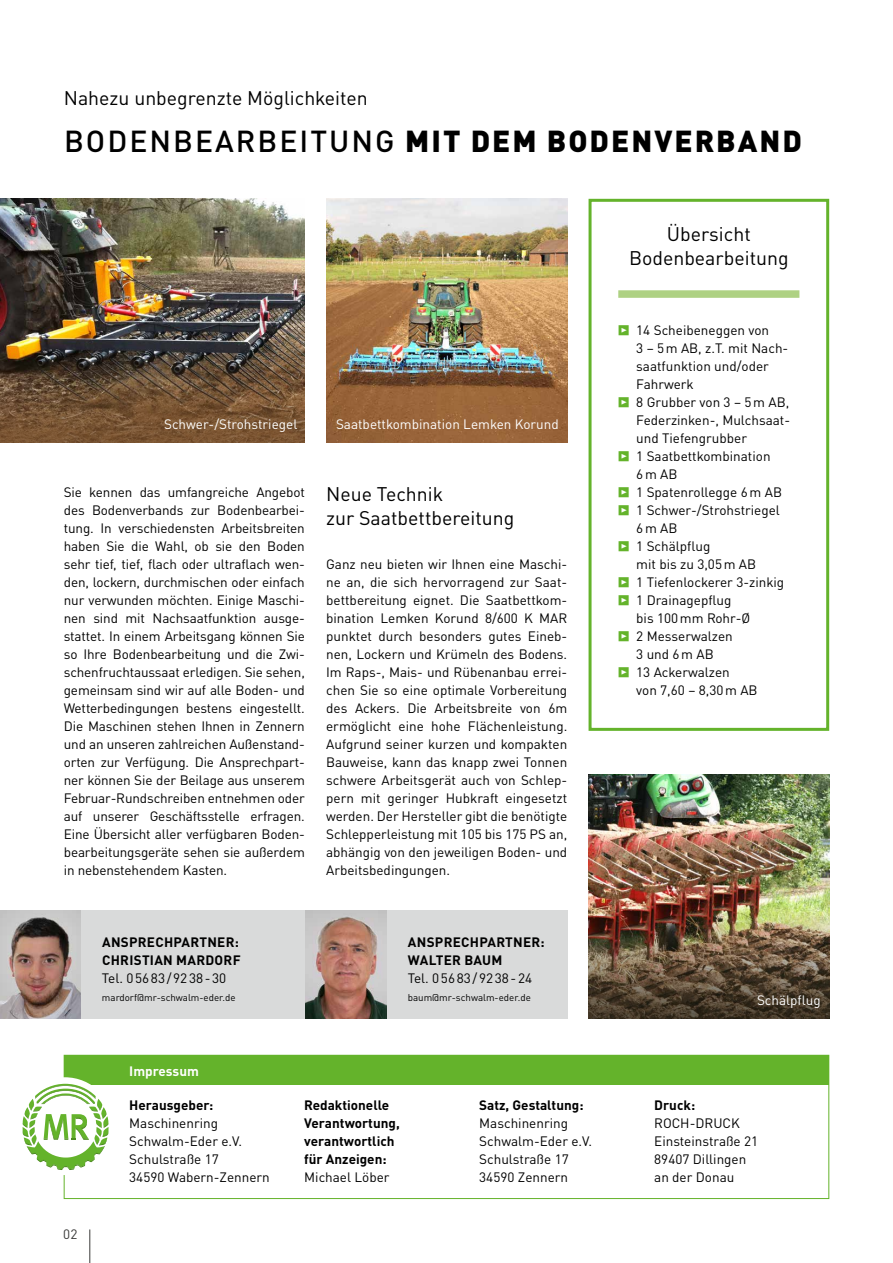
<style>
.page{position:relative;width:893px;height:1263px;background:#fff}
.page>*{position:absolute;margin:0;border:0;box-sizing:border-box;transform-origin:0 0}
.t1{font:900 30px "DIN Pro";letter-spacing:.065em;color:#000}
.t2{font:19.5px/24px "DIN Pro";color:#000}
.t3{font:13.5px/18px "DIN Pro";color:#000}
.t4{font:700 13.5px/18px "DIN Pro";color:#000}
.t5{font:13.5px "DIN Pro";color:#fff}
.t6{font:700 13.5px/18px "DIN Pro";letter-spacing:.02em;color:#000}
.t7{font:700 13.5px "DIN Pro";color:#fff}
.t8{font:13.5px "DIN Pro";color:#3a3a39}
.t9{font:9.75px "DIN Pro";color:#000}
.s1{font-weight:500}
.s2{font-family:"Meta Serif Pro";color:#64b32b}
</style>
<div class="page">
<img style="left:588px;top:775px;width:241px;height:244px">
<img style="left:0;top:199px;width:305px;height:244px">
<div style="left:64px;top:1055px;width:765px;height:30px;background:#64b32b"></div>
<hr style="left:89px;top:1229px;width:1px;height:34px;background:#3a3a39">
<div style="left:64px;top:1055px;width:765px;height:144px;border:1px solid #64b32b"></div>
<img style="left:326px;top:199px;width:241px;height:244px">
<div style="left:589px;top:199px;width:240px;height:532px;border:3px solid #64b32b"></div>
<div style="left:0;top:911px;width:567px;height:108px;background:#d9dada"></div>
<img style="left:0;top:911px;width:81px;height:108px">
<img style="left:306px;top:911px;width:81px;height:108px">
<div style="left:618px;top:290px;width:181px;height:8px;background:#aed183"></div>
<div style="left:16px;top:1077px;width:98px;height:98px;background:#fff;border-radius:49px"></div>
<svg style="left:22px;top:1084px;width:87px;height:86px"></svg>
<h2 class="t2" style="left:64px;top:84px;width:306px">Nahezu unbegrenzte Möglichkeiten</h2>
<h1 class="t1" style="left:64px;top:115px;width:739px"><span class="s1">BODENBEARBEITUNG</span> MIT DEM BODENVERBAND</h1>
<p class="t5" style="left:164px;top:414px;width:135px">Schwer-/Strohstriegel</p>
<p class="t5" style="left:336px;top:414px;width:224px">Saatbettkombination Lemken Korund</p>
<p class="t3" style="left:64px;top:482px;width:243px;text-align:justify">Sie kennen das umfangreiche Angebot des Bodenverbands zur Bodenbearbei&shy;tung. In verschiedensten Arbeitsbreiten haben Sie die Wahl, ob sie den Boden sehr tief, tief, flach oder ultraflach wen&shy;den, lockern, durchmischen oder einfach nur verwunden möchten. Einige Maschi&shy;nen sind mit Nachsaatfunktion ausge&shy;stattet. In einem Arbeitsgang können Sie so Ihre Bodenbearbeitung und die Zwi&shy;schenfruchtaussaat erledigen. Sie sehen, gemeinsam sind wir auf alle Boden- und Wetterbedingungen bestens eingestellt.<br>Die Maschinen stehen Ihnen in Zennern und an unseren zahlreichen Außenstand&shy;orten zur Verfügung. Die Ansprechpart&shy;ner können Sie der Beilage aus unserem Februar-Rundschreiben entnehmen oder auf unserer Geschäftsstelle erfragen.<br>Eine Übersicht aller verfügbaren Boden&shy;bearbeitungsgeräte sehen sie außerdem in nebenstehendem Kasten.</p>
<h2 class="t2" style="left:326px;top:480px;width:190px">Neue Technik<br>zur Saatbettbereitung</h2>
<p class="t3" style="left:326px;top:554px;width:243px;text-align:justify">Ganz neu bieten wir Ihnen eine Maschi&shy;ne an, die sich hervorragend zur Saat&shy;bettbereitung eignet. Die Saatbettkom&shy;bination Lemken Korund 8/600 K MAR punktet durch besonders gutes Eineb&shy;nen, Lockern und Krümeln des Bodens.<br>Im Raps-, Mais- und Rübenanbau errei&shy;chen Sie so eine optimale Vorbereitung des Ackers. Die Arbeitsbreite von 6m ermöglicht eine hohe Flächenleistung.<br>Aufgrund seiner kurzen und kompakten Bauweise, kann das knapp zwei Tonnen schwere Arbeitsgerät auch von Schlep&shy;pern mit geringer Hubkraft eingesetzt werden. Der Hersteller gibt die benötigte Schlepperleistung mit 105 bis 175 PS an, abhängig von den jeweiligen Boden- und Arbeitsbedingungen.</p>
<p class="t6" style="left:102px;top:931px;width:140px">ANSPRECHPARTNER:<br>CHRISTIAN MARDORF</p>
<p class="t3" style="left:102px;top:968px;width:126px">Tel. 05683/9238-30</p>
<p class="t9" style="left:102px;top:990px;width:135px">mardorf@mr-schwalm-eder.de</p>
<p class="t8" style="left:63px;top:1223px;width:16px">02</p>
<p class="t7" style="left:129px;top:1059px;width:71px">Impressum</p>
<p class="t4" style="left:129px;top:1094px;width:85px">Herausgeber:</p>
<p class="t3" style="left:129px;top:1112px;width:142px">Maschinenring<br>Schwalm-Eder e.V.<br>Schulstraße 17<br>34590 Wabern-Zennern</p>
<p class="t6" style="left:408px;top:931px;width:138px">ANSPRECHPARTNER:<br>WALTER BAUM</p>
<p class="t3" style="left:408px;top:968px;width:126px">Tel. 05683/9238-24</p>
<p class="t9" style="left:408px;top:990px;width:125px">baum@mr-schwalm-eder.de</p>
<p class="t4" style="left:304px;top:1095px;width:97px">Redaktionelle<br>Verantwortung, verantwortlich für Anzeigen:</p>
<p class="t3" style="left:304px;top:1167px;width:87px">Michael Löber</p>
<p class="t4" style="left:479px;top:1095px;width:106px">Satz, Gestaltung:</p>
<p class="t3" style="left:479px;top:1113px;width:114px">Maschinenring<br>Schwalm-Eder e.V.<br>Schulstraße 17<br>34590 Zennern</p>
<h2 class="t2" style="left:629px;top:220px;width:161px;text-align:center">Übersicht<br>Bodenbearbeitung</h2>
<p class="t3" style="left:636px;top:320px;width:154px;text-indent:-18px"><span class="s2">•</span> 14 Scheibeneggen von<br>3 – 5m AB, z.T. mit Nach&shy;saatfunktion und/oder<br>Fahrwerk</p>
<p class="t3" style="left:636px;top:392px;width:155px;text-align:justify;text-indent:-18px"><span class="s2">•</span> 8 Grubber von 3 – 5m AB, Federzinken-, Mulchsaat&shy;und Tiefengrubber</p>
<p class="t3" style="left:636px;top:446px;width:136px;text-indent:-18px"><span class="s2">•</span> 1 Saatbettkombination<br>6m AB</p>
<p class="t3" style="left:618px;top:482px;width:165px"><span class="s2">•</span> 1 Spatenrollegge 6m AB</p>
<p class="t3" style="left:636px;top:500px;width:145px;text-indent:-18px"><span class="s2">•</span> 1 Schwer-/Strohstriegel<br>6m AB</p>
<p class="t3" style="left:636px;top:536px;width:121px;text-indent:-18px"><span class="s2">•</span> 1 Schälpflug<br>mit bis zu 3,05m AB</p>
<p class="t3" style="left:618px;top:572px;width:168px"><span class="s2">•</span> 1 Tiefenlockerer 3-zinkig</p>
<p class="t3" style="left:636px;top:590px;width:116px;text-indent:-18px"><span class="s2">•</span> 1 Drainagepflug bis 100mm Rohr-Ø</p>
<p class="t3" style="left:618px;top:625px;width:116px;text-align:center"><span class="s2">•</span> 2 Messerwalzen<br>3 und 6m AB</p>
<p class="t3" style="left:636px;top:661px;width:123px;text-indent:-18px"><span class="s2">•</span> 13 Ackerwalzen<br>von 7,60 – 8,30m AB</p>
<p class="t5" style="left:757px;top:990px;width:65px">Schälpflug</p>
<p class="t4" style="left:654px;top:1095px;width:42px">Druck:</p>
<p class="t3" style="left:654px;top:1113px;width:106px">ROCH-DRUCK<br>Einsteinstraße 21<br>89407 Dillingen an der Donau</p>
</div>
